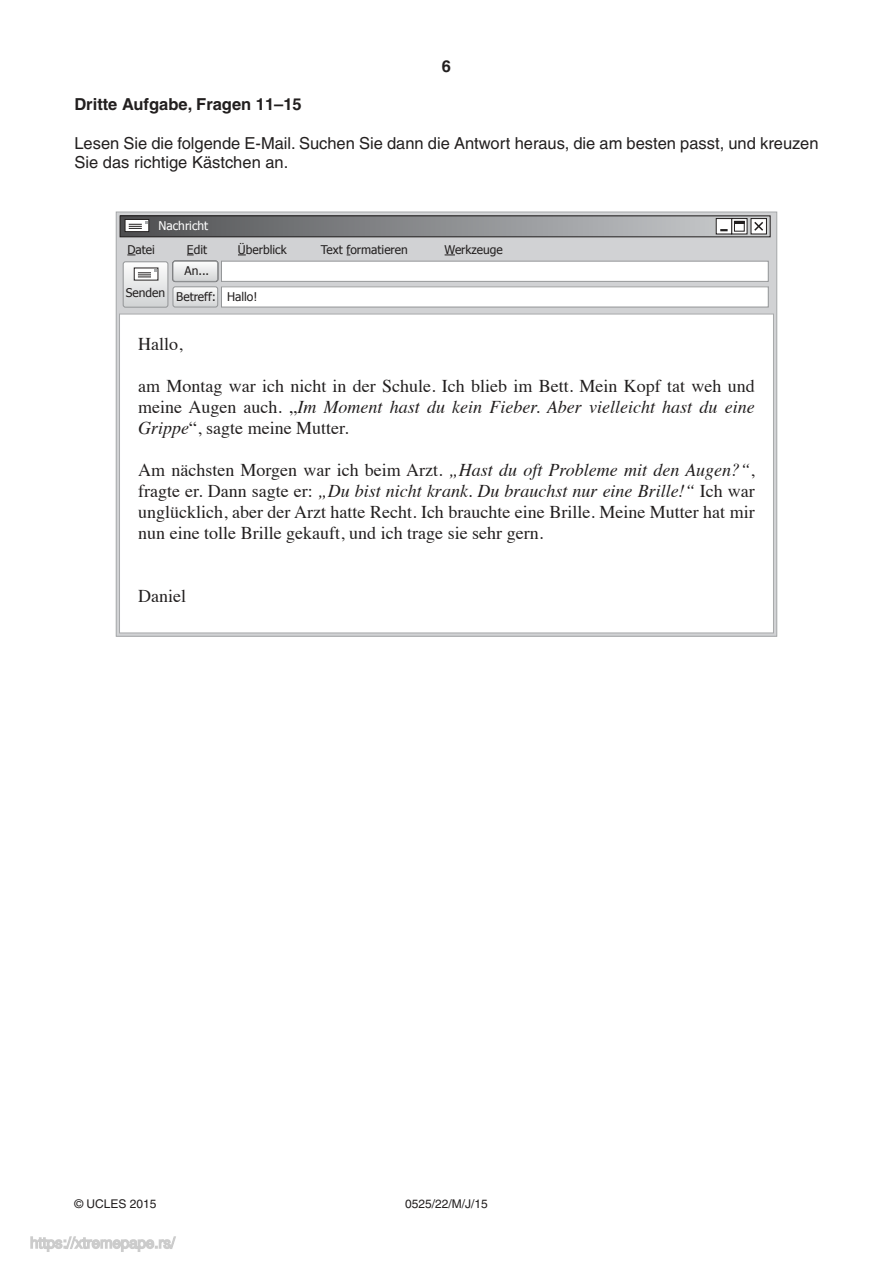
<style>
.page{position:relative;width:893px;height:1263px;background:#fff}
.page>*{position:absolute;margin:0;border:0;box-sizing:border-box;transform-origin:0 0}
.t1{font:18px/21px "Times";color:#221f1f;text-align:justify}
.t2{font:16.5px/19.5px "Helvetica";color:#221f1f}
.t3{font:700 16.5px "Helvetica";color:#221f1f}
.t4{font:12px "Tahoma";color:#221f1f}
.t5{font:12px "Helvetica";color:#221f1f}
.t6{font:12px "Tahoma";color:#fff}
.s1{font-style:italic}
</style>
<div class="page">
<div style="left:116px;top:212px;width:661px;height:424px;background:#d1d2d4"></div>
<div style="left:120px;top:314px;width:653px;height:319px;background:#fff"></div>
<img style="left:125px;top:263px;width:41px;height:34px">
<div style="left:123px;top:261px;width:45px;height:47px;border:1px solid #939597;border-radius:2px"></div>
<img style="left:175px;top:263px;width:40px;height:14px">
<div style="left:172px;top:260px;width:46px;height:22px;border:2px solid #515153;border-radius:2px"></div>
<img style="left:173px;top:288px;width:45px;height:19px">
<div style="left:173px;top:286px;width:45px;height:21px;border:1px solid #939597;border-radius:2px"></div>
<div style="left:221px;top:261px;width:547px;height:20px;background:#fff"></div>
<div style="left:221px;top:261px;width:548px;height:21px;border:1px solid #939597"></div>
<div style="left:221px;top:287px;width:547px;height:20px;background:#fff"></div>
<div style="left:221px;top:286px;width:548px;height:21px;border:1px solid #939597"></div>
<div style="left:134px;top:268px;width:24px;height:12px;background:#fff"></div>
<svg style="left:138px;top:270px;width:19px;height:8px"></svg>
<img style="left:122px;top:217px;width:645px;height:18px">
<div style="left:120px;top:215px;width:650px;height:22px;border:1px solid #221f1f"></div>
<div style="left:125px;top:219px;width:24px;height:13px;background:#fff"></div>
<div style="left:125px;top:219px;width:24px;height:13px;border:1px solid #221f1f"></div>
<svg style="left:129px;top:221px;width:18px;height:8px"></svg>
<div style="left:751px;top:218px;width:16px;height:16px;border:1px solid #221f1f"></div>
<svg style="left:733px;top:220px;width:12px;height:12px"></svg>
<div style="left:731px;top:218px;width:16px;height:16px;border:1px solid #221f1f"></div>
<div style="left:716px;top:219px;width:16px;height:15px;background:#fff"></div>
<div style="left:716px;top:218px;width:16px;height:16px;border:1px solid #221f1f"></div>
<svg style="left:720px;top:229px;width:8px;height:2px"></svg>
<div style="left:734px;top:221px;width:10px;height:10px;background:#fff"></div>
<div style="left:734px;top:221px;width:11px;height:11px;border:1px solid #221f1f"></div>
<svg style="left:734px;top:221px;width:11px;height:3px"></svg>
<svg style="left:753px;top:220px;width:12px;height:12px"></svg>
<div style="left:173px;top:261px;width:45px;height:21px;border:1px solid #939597;border-radius:2px"></div>
<svg style="left:30px;top:1236px;width:146px;height:16px"></svg>
<p class="t3" style="left:442px;top:59px;width:11px">6</p>
<p class="t3" style="left:74px;top:98px;width:229px">Dritte Aufgabe, Fragen 11–15</p>
<p class="t2" style="left:74px;top:135px;width:746px">Lesen Sie die folgende E-Mail. Suchen Sie dann die Antwort heraus, die am besten passt, und kreuzen<br>Sie das richtige Kästchen an.</p>
<p class="t6" style="left:158px;top:218px;width:51px">Nachricht</p>
<p class="t4" style="left:184px;top:263px;width:26px">An...</p>
<p class="t4" style="left:187px;top:242px;width:22px">Edit</p>
<p class="t4" style="left:238px;top:242px;width:50px">Überblick</p>
<p class="t4" style="left:321px;top:242px;width:89px">Text formatieren</p>
<p class="t4" style="left:445px;top:242px;width:60px">Werkzeuge</p>
<p class="t4" style="left:127px;top:242px;width:29px">Datei</p>
<p class="t4" style="left:126px;top:285px;width:41px">Senden</p>
<p class="t4" style="left:176px;top:289px;width:83px">Betreff: Hallo!</p>
<p class="t1" style="left:138px;top:332px;width:46px">Hallo,</p>
<p class="t1" style="left:138px;top:374px;width:618px">am Montag war ich nicht in der Schule. Ich blieb im Bett. Mein Kopf tat weh und meine Augen auch. „<span class="s1">Im Moment hast du kein Fieber. Aber vielleicht hast du eine Grippe</span>“, sagte meine Mutter.</p>
<p class="t1" style="left:138px;top:458px;width:618px">Am nächsten Morgen war ich beim Arzt. <span class="s1">„Hast du oft Probleme mit den Augen?“</span>, fragte er. Dann sagte er: <span class="s1">„Du bist nicht krank. Du brauchst nur eine Brille!“</span> Ich war unglücklich, aber der Arzt hatte Recht. Ich brauchte eine Brille. Meine Mutter hat mir nun eine tolle Brille gekauft, und ich trage sie sehr gern.</p>
<p class="t1" style="left:138px;top:584px;width:49px">Daniel</p>
<p class="t5" style="left:74px;top:1199px;width:84px">© UCLES 2015</p>
<p class="t5" style="left:405px;top:1199px;width:84px">0525/22/M/J/15</p>
</div>
